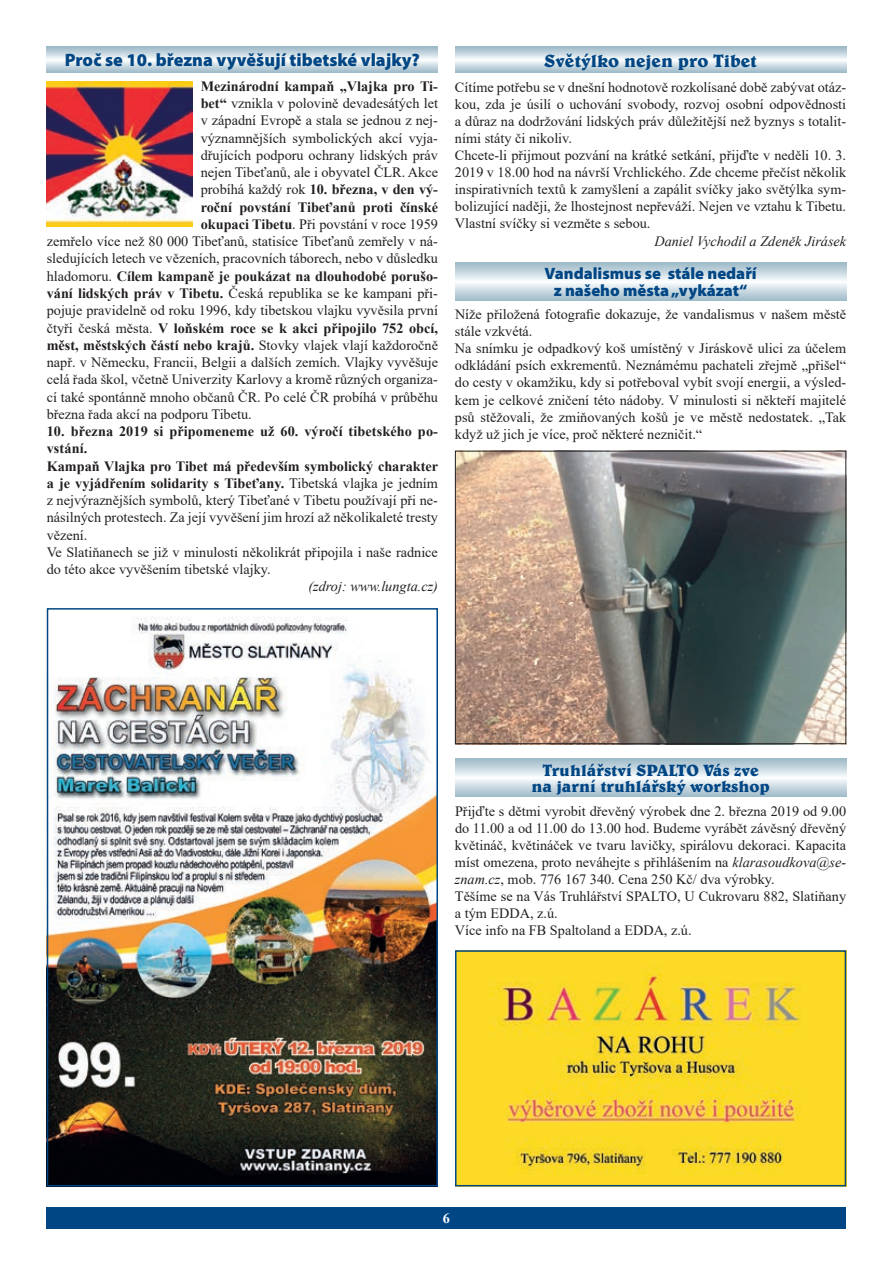
<style>
.page{position:relative;width:893px;height:1263px;background:#fff}
.page>*{position:absolute;margin:0;border:0;box-sizing:border-box;transform-origin:0 0}
.t1{font:900 18px "Myriad Pro";color:#004684}
.t2{font:700 18px "Belwe AT";color:#004684}
.t3{font:700 16.5px/16.5px "Belwe AT";color:#004684;text-align:center}
.t4{font:900 16.5px/16.5px "Myriad Pro";color:#004684;text-align:center}
.t5{font:14.25px/17.1px "Times New Roman";color:#231f20}
.t6{font:700 14.25px "Times New Roman";color:#231f20}
.t7{font:italic 14.25px "Times New Roman";color:#231f20}
.t8{font:700 14.25px "Times New Roman";color:#fff}
.s1{font-weight:700}
.s2{font-weight:400}
.s3{font-style:italic}
</style>
<div class="page">
<div style="left:47px;top:1208px;width:799px;height:21px;background:#004684"></div>
<svg style="left:47px;top:47px;width:391px;height:25px"></svg>
<img style="left:47px;top:81px;width:145px;height:146px">
<svg style="left:455px;top:758px;width:391px;height:39px"></svg>
<svg style="left:455px;top:47px;width:391px;height:25px"></svg>
<img style="left:50px;top:617px;width:385px;height:566px">
<div style="left:47px;top:608px;width:391px;height:578px;border:2px solid #004684"></div>
<img style="left:458px;top:953px;width:385px;height:230px">
<div style="left:455px;top:950px;width:391px;height:236px;border:2px solid #004684"></div>
<svg style="left:455px;top:262px;width:391px;height:39px"></svg>
<img style="left:457px;top:453px;width:387px;height:289px">
<div style="left:455px;top:451px;width:391px;height:293px;border:1px solid #231f20"></div>
<p class="t1" style="left:65px;top:48px;width:357px">Proč se 10. března vyvěšují tibetské vlajky?</p>
<p class="t6" style="left:201px;top:76px;width:239px">Mezinárodní kampaň „Vlajka pro Ti-</p>
<p class="t5" style="left:201px;top:94px;width:239px"><span class="s1">bet“</span> vznikla v polovině devadesátých let</p>
<p class="t5" style="left:201px;top:112px;width:239px">v západní Evropě a stala se jednou z nej-</p>
<p class="t5" style="left:201px;top:129px;width:239px">významnějších symbolických akcí vyja-</p>
<p class="t5" style="left:201px;top:146px;width:239px">dřujících podporu ochrany lidských práv</p>
<p class="t5" style="left:201px;top:163px;width:239px">nejen Tibeťanů, ale i obyvatel ČLR. Akce</p>
<p class="t6" style="left:201px;top:179px;width:239px"><span class="s2">probíhá každý rok</span> 10. března, v den vý-</p>
<p class="t6" style="left:201px;top:197px;width:239px">roční povstání Tibeťanů proti čínské</p>
<p class="t5" style="left:201px;top:215px;width:239px"><span class="s1">okupaci Tibetu</span>. Při povstání v roce 1959</p>
<p class="t5" style="left:47px;top:232px;width:393px">zemřelo více než 80 000 Tibeťanů, statisíce Tibeťanů zemřely v ná-</p>
<p class="t5" style="left:47px;top:250px;width:393px">sledujících letech ve vězeních, pracovních táborech, nebo v důsledku</p>
<p class="t6" style="left:47px;top:266px;width:393px"><span class="s2">hladomoru.</span> Cílem kampaně je poukázat na dlouhodobé porušo-</p>
<p class="t5" style="left:47px;top:284px;width:393px"><span class="s1">vání lidských práv v Tibetu.</span> Česká republika se ke kampani při-</p>
<p class="t5" style="left:47px;top:301px;width:393px">pojuje pravidelně od roku 1996, kdy tibetskou vlajku vyvěsila první</p>
<p class="t6" style="left:47px;top:317px;width:393px"><span class="s2">čtyři česká města.</span> V loňském roce se k akci připojilo 752 obcí,</p>
<p class="t6" style="left:47px;top:335px;width:393px">měst, městských částí nebo krajů. <span class="s2">Stovky vlajek vlají každoročně</span></p>
<p class="t5" style="left:47px;top:353px;width:393px">např. v Německu, Francii, Belgii a dalších zemích. Vlajky vyvěšuje</p>
<p class="t5" style="left:47px;top:370px;width:393px">celá řada škol, včetně Univerzity Karlovy a kromě různých organiza-</p>
<p class="t5" style="left:47px;top:388px;width:393px">cí také spontánně mnoho občanů ČR. Po celé ČR probíhá v průběhu</p>
<p class="t5" style="left:47px;top:405px;width:206px">března řada akcí na podporu Tibetu.</p>
<p class="t5" style="left:47px;top:422px;width:393px"><span class="s1">10. března 2019 si připomeneme už 60. výročí tibetského po&shy;vstání.<br>Kampaň Vlajka pro Tibet má především symbolický charakter a je vyjádřením solidarity s Tibeťany.</span> Tibetská vlajka je jedním z nejvýraznějších symbolů, který Tibeťané v Tibetu používají při ne&shy;násilných protestech. Za její vyvěšení jim hrozí až několikaleté tresty vězení.<br>Ve Slatiňanech se již v minulosti několikrát připojila i naše radnice do této akce vyvěšením tibetské vlajky.</p>
<p class="t7" style="left:308px;top:577px;width:131px">(zdroj: www.lungta.cz)</p>
<p class="t2" style="left:544px;top:49px;width:214px">Světýlko nejen pro Tibet</p>
<p class="t5" style="left:455px;top:78px;width:393px">Cítíme potřebu se v dnešní hodnotově rozkolísané době zabývat otáz&shy;kou, zda je úsilí o uchování svobody, rozvoj osobní odpovědnosti a důraz na dodržování lidských práv důležitější než byznys s totalit&shy;ními státy či nikoliv.<br>Chcete-li přijmout pozvání na krátké setkání, přijďte v neděli 10. 3.<br>2019 v 18.00 hod na návrší Vrchlického. Zde chceme přečíst několik inspirativních textů k zamyšlení a zapálit svíčky jako světýlka sym&shy;bolizující naději, že lhostejnost nepřeváží. Nejen ve vztahu k Tibetu.<br>Vlastní svíčky si vezměte s sebou.</p>
<p class="t7" style="left:654px;top:231px;width:193px">Daniel Vychodil a Zdeněk Jirásek</p>
<p class="t4" style="left:544px;top:265px;width:214px">Vandalismus se stále nedaří z našeho města „vykázat“</p>
<p class="t5" style="left:455px;top:305px;width:393px">Níže přiložená fotografie dokazuje, že vandalismus v našem městě stále vzkvétá.<br>Na snímku je odpadkový koš umístěný v Jiráskově ulici za účelem odkládání psích exkrementů. Neznámému pachateli zřejmě „přišel“ do cesty v okamžiku, kdy si potřeboval vybít svojí energii, a výsled&shy;kem je celkové zničení této nádoby. V minulosti si někteří majitelé psů stěžovali, že zmiňovaných košů je ve městě nedostatek. „Tak když už jich je více, proč některé nezničit.“</p>
<p class="t3" style="left:531px;top:761px;width:240px">Truhlářství SPALTO Vás zve na jarní truhlářský workshop</p>
<p class="t5" style="left:455px;top:802px;width:393px">Přijďte s dětmi vyrobit dřevěný výrobek dne 2. března 2019 od 9.00 do 11.00 a od 11.00 do 13.00 hod. Budeme vyrábět závěsný dřevěný květináč, květináček ve tvaru lavičky, spirálovu dekoraci. Kapacita míst omezena, proto neváhejte s přihlášením na <span class="s3">klarasoudkova@se&shy;znam.cz</span>, mob. 776 167 340. Cena 250 Kč/ dva výrobky.<br>Těšíme se na Vás Truhlářství SPALTO, U Cukrovaru 882, Slatiňany a tým EDDA, z.ú.<br>Více info na FB Spaltoland a EDDA, z.ú.</p>
<p class="t8" style="left:443px;top:1208px;width:9px">6</p>
</div>
